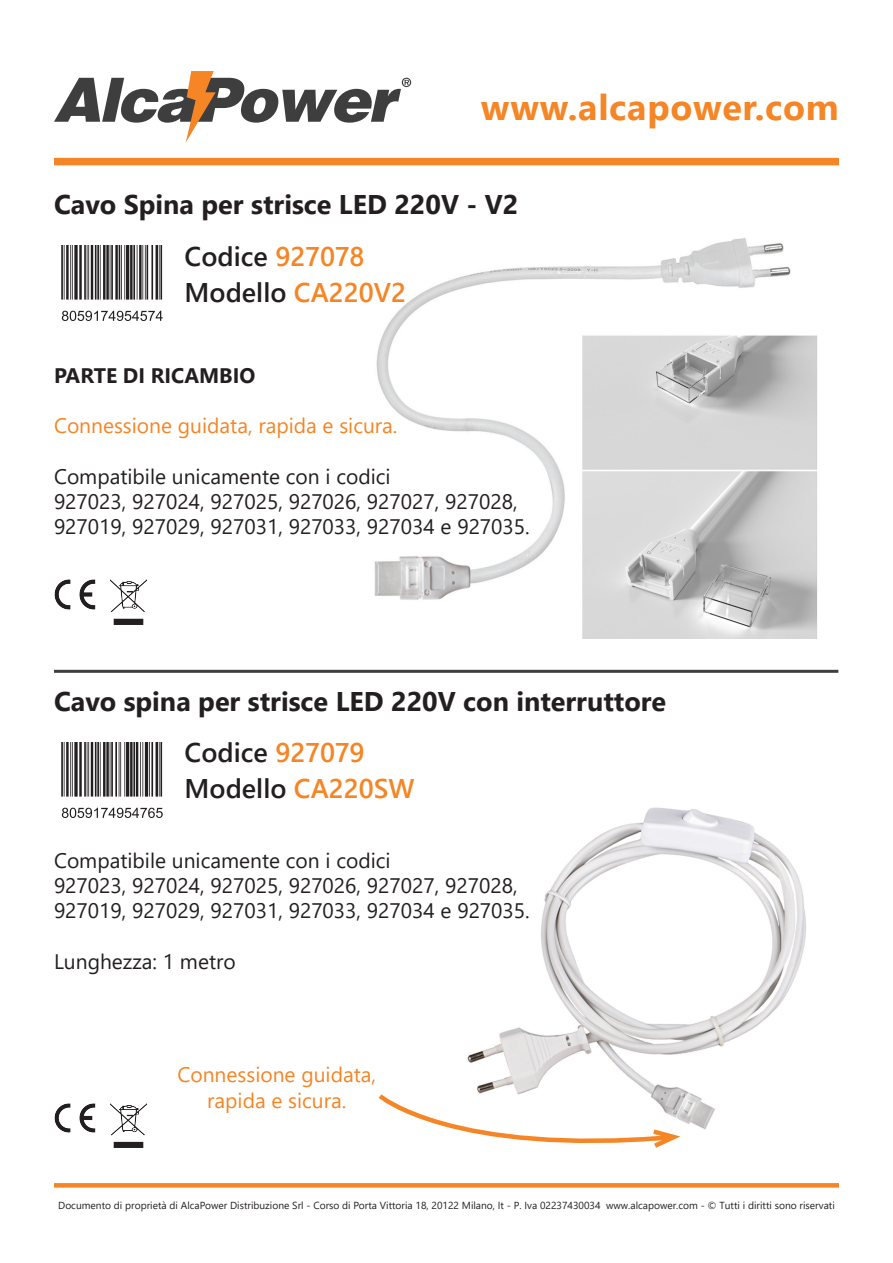
<style>
.page{position:relative;width:893px;height:1263px;background:#fff}
.page>*{position:absolute;margin:0;border:0;box-sizing:border-box;transform-origin:0 0}
.t1{font:700 36px "Segoe UI";letter-spacing:.02em;color:#f58525}
.t2{font:700 27px "Segoe UI";color:#231f20}
.t3{font:600 27px "Segoe UI";color:#231f20}
.t4{font:21px "Segoe UI";color:#231f20}
.t5{font:21px/25.2px "Segoe UI";color:#f58525;text-align:center}
.t6{font:700 21px "Segoe UI";color:#231f20}
.t7{font:10.2px "Segoe UI";color:#231f20}
.s1{color:#f58525}
</style>
<div class="page">
<svg style="left:54px;top:71px;width:357px;height:72px"></svg>
<div style="left:54px;top:158px;width:785px;height:7px;background:#f58525"></div>
<svg style="left:54px;top:1183px;width:785px;height:4px;background:#f58729"></svg>
<img style="left:467px;top:807px;width:339px;height:323px">
<img style="left:374px;top:238px;width:443px;height:400px">
<img style="left:61px;top:246px;width:102px;height:75px">
<img style="left:54px;top:580px;width:42px;height:29px">
<img style="left:110px;top:580px;width:36px;height:44px">
<hr style="left:54px;top:670px;width:784px;height:3px;background:#3e3e3f">
<img style="left:61px;top:743px;width:102px;height:75px">
<svg style="left:378px;top:1091px;width:309px;height:57px"></svg>
<img style="left:54px;top:1103px;width:42px;height:30px">
<img style="left:110px;top:1103px;width:36px;height:45px">
<h1 class="t1" style="left:481px;top:73px;width:359px">www.alcapower.com</h1>
<p class="t2" style="left:54px;top:179px;width:466px">Cavo Spina per strisce LED 220V - V2</p>
<p class="t3" style="left:185px;top:231px;width:181px">Codice <span class="s1">927078</span></p>
<p class="t3" style="left:185px;top:267px;width:223px">Modello <span class="s1">CA220V2</span></p>
<p class="t6" style="left:54px;top:355px;width:203px">PARTE DI RICAMBIO</p>
<p class="t5" style="left:54px;top:411px;width:345px">Connessione guidata, rapida e sicura.</p>
<p class="t4" style="left:54px;top:456px;width:338px">Compatibile unicamente con i codici</p>
<p class="t4" style="left:54px;top:481px;width:465px">927023, 927024, 927025, 927026, 927027, 927028,</p>
<p class="t4" style="left:54px;top:507px;width:477px">927019, 927029, 927031, 927033, 927034 e 927035.</p>
<p class="t2" style="left:54px;top:676px;width:614px">Cavo spina per strisce LED 220V con interruttore</p>
<p class="t3" style="left:185px;top:727px;width:181px">Codice <span class="s1">927079</span></p>
<p class="t3" style="left:185px;top:763px;width:231px">Modello <span class="s1">CA220SW</span></p>
<p class="t4" style="left:54px;top:841px;width:338px">Compatibile unicamente con i codici</p>
<p class="t4" style="left:54px;top:866px;width:465px">927023, 927024, 927025, 927026, 927027, 927028,</p>
<p class="t4" style="left:54px;top:891px;width:477px">927019, 927029, 927031, 927033, 927034 e 927035.</p>
<p class="t4" style="left:54px;top:941px;width:183px">Lunghezza: 1 metro</p>
<p class="t5" style="left:177px;top:1060px;width:200px">Connessione guidata, rapida e sicura.</p>
<p class="t7" style="left:58px;top:1196px;width:778px">Documento di proprietà di AlcaPower Distribuzione Srl - Corso di Porta Vittoria 18, 20122 Milano, It - P. Iva 02237430034 www.alcapower.com - © Tutti i diritti sono riservati</p>
</div>
